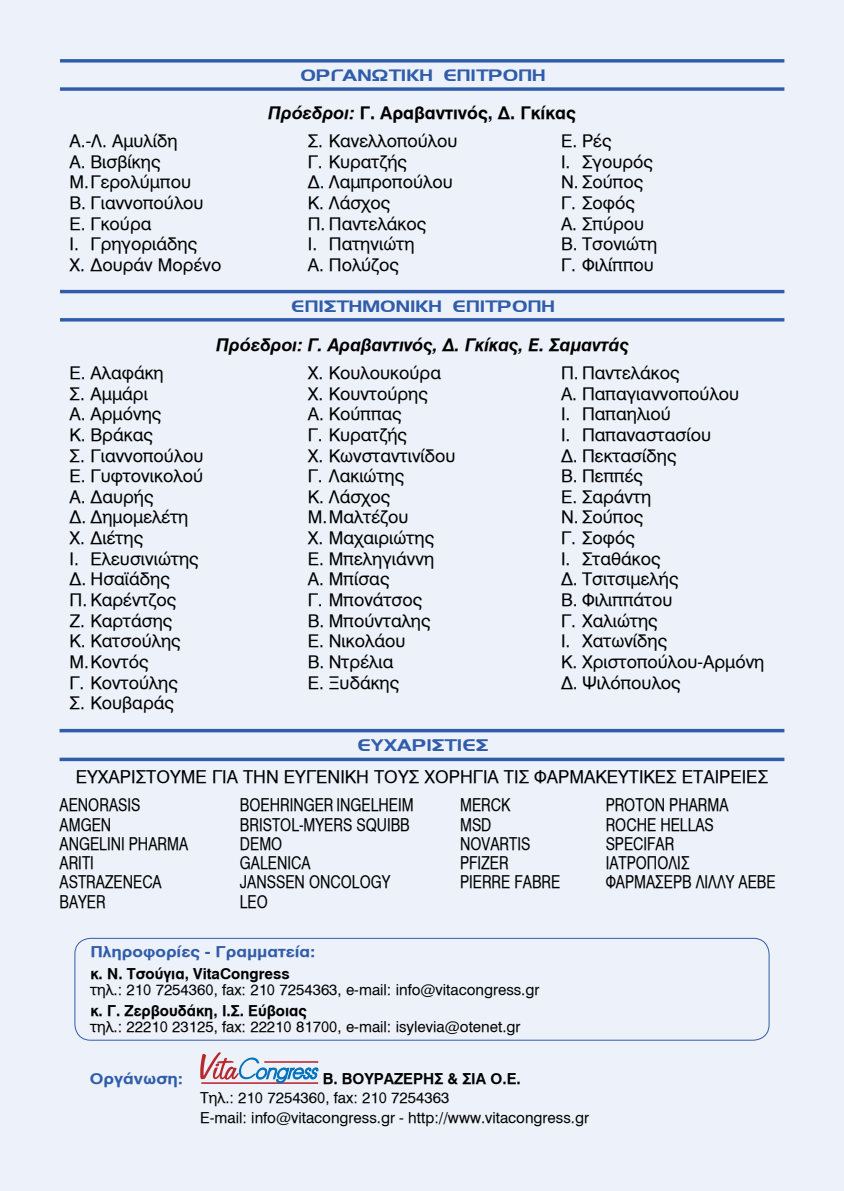
<style>
.page{position:relative;width:844px;height:1191px;background:#fff}
.page>*{position:absolute;margin:0;border:0;box-sizing:border-box;transform-origin:0 0}
.t1{font:17.5px/19.2px "UB Helvetica";color:#000;scale:.81 1}
.t2{font:17.5px/28.2px "UB Helvetica";color:#000}
.t3{font:17.5px "UB Omnius";color:#305caa;scale:1.2 1}
.t4{font:17.15px/20.7px "UB Helvetica";color:#000}
.t5{font:italic 17.15px "UB Helvetica Bold";color:#000}
.t6{font:17.15px "UB Omnius";color:#305caa;scale:1.22 1}
.t7{font:17.15px "UB Helvetica Bold";color:#000}
.t8{font:14.88px/19.2px "UB Helvetica";color:#000}
.t9{font:14.88px "UB Helvetica Bold";color:#000}
.t10{font:14.88px "UB Helvetica Bold";color:#305caa;scale:1.15 1}
.s1{font-style:italic}
</style>
<div class="page">
<div style="left:0;top:0;width:843px;height:1191px;background:#edf2fa"></div>
<svg style="left:200px;top:1052px;width:118px;height:31px"></svg>
<hr style="left:264px;top:1061px;width:54px;height:1px;background:#b8292f">
<div style="left:74px;top:938px;width:695px;height:102px;border:1px solid #305caa;border-radius:16px"></div>
<svg style="left:60px;top:757px;width:724px;height:4px;background:#4e74b7"></svg>
<hr style="left:60px;top:729px;width:724px;height:3px;background:#305caa">
<svg style="left:60px;top:87px;width:724px;height:4px;background:#4a70b4"></svg>
<svg style="left:60px;top:59px;width:724px;height:4px;background:#4a70b5"></svg>
<hr style="left:60px;top:318px;width:724px;height:3px;background:#305caa">
<hr style="left:60px;top:290px;width:724px;height:3px;background:#305caa">
<p class="t6" style="left:299px;top:66px;width:202px">ΟΡΓΑΝΩΤΙΚΗ ΕΠΙΤΡΟΠΗ</p>
<p class="t7" style="left:268px;top:102px;width:309px"><span class="s1">Πρόεδροι:</span> Γ. Αραβαντινός, Δ. Γκίκας</p>
<p class="t4" style="left:69px;top:131px;width:153px">A.-Λ. Αμυλίδη<br>A. Βισβίκης<br>Μ.Γερολύμπου<br>Β. Γιαννοπούλου<br>Ε. Γκούρα<br>Ι. Γρηγοριάδης<br>Χ. Δουράν Μορένο</p>
<p class="t4" style="left:308px;top:131px;width:151px">Σ. Κανελλοπούλου<br>Γ. Κυρατζής<br>Δ. Λαμπροπούλου<br>Κ. Λάσχος<br>Π. Παντελάκος<br>Ι. Πατηνιώτη<br>Α. Πολύζος</p>
<p class="t4" style="left:561px;top:131px;width:98px">Ε. Ρές<br>Ι. Σγουρός<br>Ν. Σούπος<br>Γ. Σοφός<br>Α. Σπύρου<br>Β. Τσονιώτη<br>Γ. Φιλίππου</p>
<p class="t6" style="left:290px;top:297px;width:218px">ΕΠΙΣΤΗΜΟΝΙΚΗ ΕΠΙΤΡΟΠΗ</p>
<p class="t5" style="left:216px;top:334px;width:414px">Πρόεδροι: Γ. Αραβαντινός, Δ. Γκίκας, Ε. Σαμαντάς</p>
<p class="t4" style="left:69px;top:363px;width:136px">Ε. Αλαφάκη<br>Σ. Αμμάρι<br>Α. Αρμόνης<br>Κ. Βράκας<br>Σ. Γιαννοπούλου<br>Ε. Γυφτονικολού<br>Α. Δαυρής<br>Δ. Δημομελέτη<br>Χ. Διέτης<br>I. Ελευσινιώτης<br>Δ. Ησαϊάδης<br>Π. Καρέντζος<br>Ζ. Καρτάσης<br>Κ. Κατσούλης<br>Μ.Κοντός<br>Γ. Κοντούλης<br>Σ. Κουβαράς</p>
<p class="t4" style="left:308px;top:363px;width:149px">Χ. Κουλουκούρα<br>Χ. Κουντούρης<br>Α. Κούππας<br>Γ. Κυρατζής<br>Χ. Κωνσταντινίδου<br>Γ. Λακιώτης<br>Κ. Λάσχος<br>Μ.Μαλτέζου<br>Χ. Μαχαιριώτης<br>Ε. Μπεληγιάννη<br>Α. Μπίσας<br>Γ. Μπονάτσος<br>Β. Μπούνταλης<br>Ε. Νικολάου<br>Β. Ντρέλια<br>Ε. Ξυδάκης</p>
<p class="t4" style="left:561px;top:363px;width:205px">Π. Παντελάκος<br>Α. Παπαγιαννοπούλου<br>Ι. Παπαηλιού<br>Ι. Παπαναστασίου<br>Δ. Πεκτασίδης<br>Β. Πεππές<br>Ε. Σαράντη<br>Ν. Σούπος<br>Γ. Σοφός<br>Ι. Σταθάκος<br>Δ. Τσιτσιμελής<br>Β. Φιλιππάτου<br>Γ. Χαλιώτης<br>Ι. Χατωνίδης<br>K. Χριστοπούλου-Αρμόνη<br>Δ. Ψιλόπουλος</p>
<p class="t3" style="left:356px;top:736px;width:111px">ΕΥΧΑΡΙΣΤΙΕΣ</p>
<p class="t2" style="left:60px;top:763px;width:710px;text-indent:16px">ΕΥΧΑΡΙΣΤΟΥΜΕ ΓΙΑ ΤΗΝ ΕΥΓΕΝΙΚΗ ΤΟΥΣ ΧΟΡΗΓΙΑ ΤΙΣ ΦΑΡΜΑΚΕΥΤΙΚΕΣ ΕΤΑΙΡΕΙΕΣ<br>AENORASIS</p>
<p class="t1" style="left:60px;top:815px;width:160px">ΑΜGEN<br>ANGELINI PHARMA<br>ARITI<br>ASTRAZENECA<br>BAYER</p>
<p class="t1" style="left:240px;top:795px;width:216px">BOEHRINGER INGELHEIM<br>BRISTOL-MYERS SQUIBB<br>DEMO<br>GALENICA<br>JANSSEN ONCOLOGY<br>LEO</p>
<p class="t1" style="left:460px;top:795px;width:125px">MERCK<br>MSD<br>NOVARTIS<br>PFIZER<br>PIERRE FABRE</p>
<p class="t1" style="left:605px;top:795px;width:211px">PROTON PHARMA<br>ROCHE HELLAS<br>SPECIFAR<br>ΙΑΤΡΟΠΟΛΙΣ<br>ΦΑΡΜΑΣΕΡΒ ΛΙΛΛΥ ΑΕΒΕ</p>
<p class="t10" style="left:90px;top:943px;width:197px">Πληροφορίες - Γραμματεία:</p>
<p class="t9" style="left:90px;top:964px;width:201px">κ. Ν. Tσούγια, VitaCongress</p>
<p class="t8" style="left:90px;top:980px;width:450px">τηλ.: 210 7254360, fax: 210 7254363, e-mail: info@vitacongress.gr</p>
<p class="t9" style="left:90px;top:1002px;width:218px">κ. Γ. Ζερβουδάκη, I.Σ. Εύβοιας</p>
<p class="t8" style="left:90px;top:1017px;width:431px">τηλ.: 22210 23125, fax: 22210 81700, e-mail: isylevia@otenet.gr</p>
<p class="t10" style="left:90px;top:1070px;width:83px">Oργάνωση:</p>
<p class="t9" style="left:322px;top:1070px;width:199px">Β. ΒΟΥΡΑΖΕΡΗΣ &amp; ΣΙΑ Ο.Ε.</p>
<p class="t8" style="left:200px;top:1088px;width:390px">Τηλ.: 210 7254360, fax: 210 7254363<br>E-mail: info@vitacongress.gr - http://www.vitacongress.gr</p>
</div>
